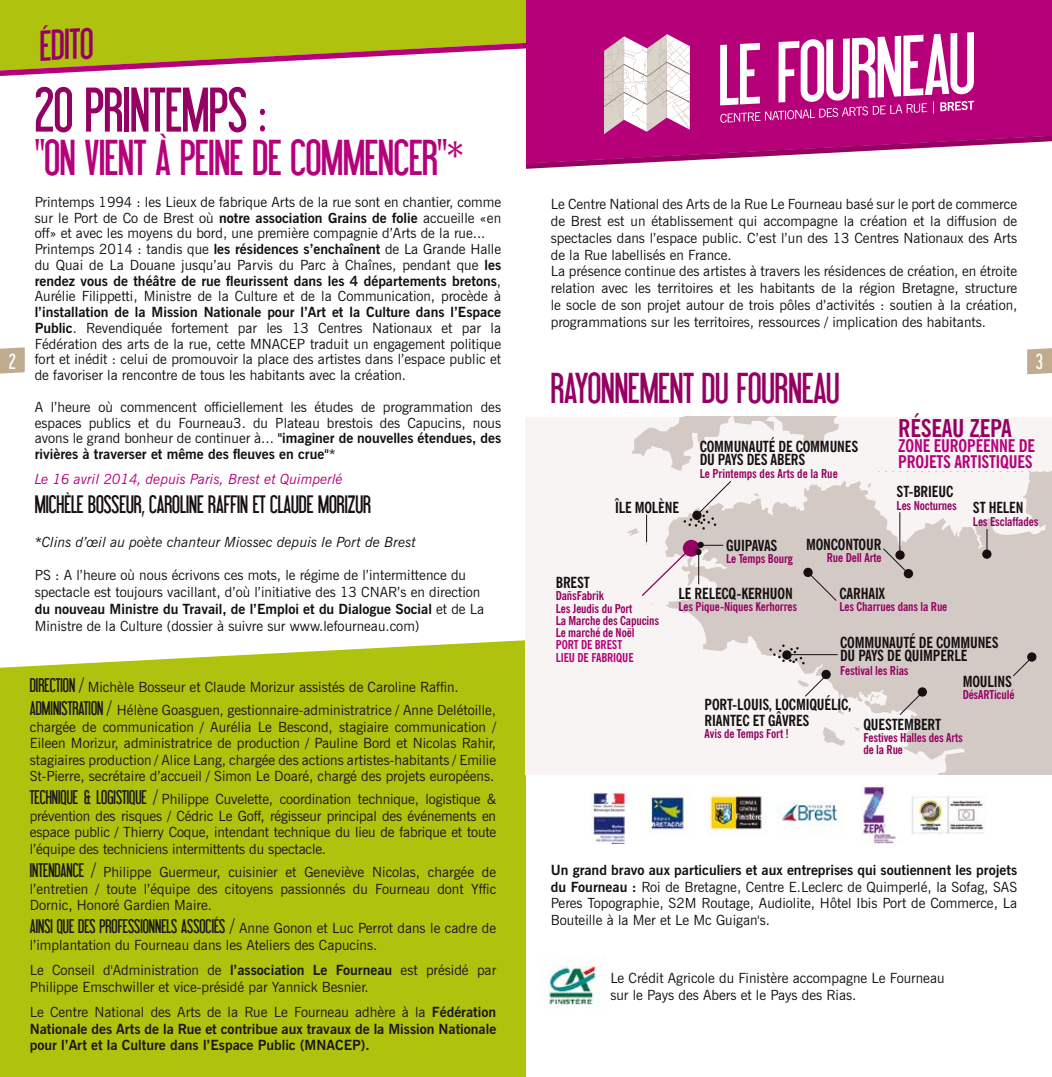
<style>
.page{position:relative;width:1052px;height:1077px;background:#fff}
.page>*{position:absolute;margin:0;border:0;box-sizing:border-box;transform-origin:0 0}
.t1{font:61.25px "Libel Suit";letter-spacing:-.005em;color:#950063}
.t2{font:49px "Libel Suit";color:#b6007a}
.t3{font:42px "Libel Suit";color:#950063}
.t4{font:24.5px "Libel Suit";color:#140f11}
.t5{font:700 condensed 24.5px "News Gothic BT";letter-spacing:-.01em;color:#950063}
.t6{font:21px "Libel Suit";color:#fff}
.t7{font:19.25px "Libel Suit";color:#1a171c}
.t8{font:700 condensed 17.5px/15.8px "News Gothic BT";letter-spacing:-.01em;color:#b6007a}
.t9{font:700 condensed 15.22px/13.7px "News Gothic BT";letter-spacing:-.01em;color:#140f11}
.t10{font:14px/16.8px "News Gothic BT";color:#140f11}
.t11{font:14px/16.6px "News Gothic BT";color:#1a171c}
.t12{font:700 14px/16.6px "News Gothic BT";color:#1a171c}
.t13{font:italic 14px "News Gothic BT";color:#140f11}
.t14{font:italic 14px "News Gothic BT";color:#b6007a}
.t15{font:700 condensed 12.25px/12.2px "News Gothic BT";letter-spacing:-.01em;color:#950063}
.t16{font:700 condensed 12.25px/12.2px "News Gothic BT";letter-spacing:-.01em;color:#b6007a}
.s1{font-weight:700}
.s2{font-family:"Libel Suit";font-size:19.25px}
.s3{font-family:"News Gothic BT";font-size:14px}
</style>
<div class="page">
<div style="left:0;top:640px;width:526px;height:436px;background:#aec20e"></div>
<img style="left:592px;top:784px;width:392px;height:59px">
<img style="left:548px;top:957px;width:53px;height:51px">
<div style="left:526px;top:417px;width:526px;height:357px;background:#f7f4f3"></div>
<svg style="left:666px;top:472px;width:386px;height:302px;fill:#d4cac5"></svg>
<svg style="left:632px;top:417px;width:420px;height:55px"></svg>
<svg style="left:821px;top:670px;width:10px;height:9px"></svg>
<div style="left:803px;top:567px;width:9px;height:10px;background:#140f11;border-radius:50%"></div>
<svg style="left:808px;top:572px;width:29px;height:30px"></svg>
<hr style="left:784px;top:654px;width:53px;height:1px;background:#140f11">
<svg style="left:797px;top:672px;width:32px;height:25px"></svg>
<div style="left:917px;top:687px;width:10px;height:9px;background:#140f11;border-radius:50%"></div>
<div style="left:903px;top:569px;width:10px;height:9px;background:#140f11;border-radius:50%"></div>
<div style="left:1027px;top:652px;width:9px;height:9px;background:#140f11;border-radius:50%"></div>
<svg style="left:627px;top:480px;width:105px;height:117px"></svg>
<svg style="left:769px;top:644px;width:35px;height:20px"></svg>
<svg style="left:898px;top:694px;width:22px;height:22px"></svg>
<hr style="left:899px;top:512px;width:1px;height:44px;background:#140f11">
<svg style="left:882px;top:547px;width:27px;height:27px"></svg>
<svg style="left:1012px;top:656px;width:20px;height:21px"></svg>
<svg style="left:986px;top:529px;width:1px;height:20px"></svg>
<div style="left:982px;top:549px;width:9px;height:10px;background:#140f11;border-radius:50%"></div>
<svg style="left:0;top:0;width:1052px;height:169px"></svg>
<svg style="left:0;top:347px;width:25px;height:26px"></svg>
<svg style="left:1027px;top:348px;width:25px;height:26px"></svg>
<h3 class="t3" style="left:38px;top:23px;width:55px;rotate:-3deg">ÉDITO</h3>
<h1 class="t1" style="left:35px;top:77px;width:233px">20 PRINTEMPS :</h1>
<h2 class="t2" style="left:35px;top:132px;width:430px">"ON VIENT À PEINE DE COMMENCER"*</h2>
<p class="t10" style="left:35px;top:194px;width:468px;line-height:15.8px">Printemps 1994 : les Lieux de fabrique Arts de la rue sont en chantier, comme sur le Port de Co de Brest où <span class="s1">notre association Grains de folie</span> accueille «en off» et avec les moyens du bord, une première compagnie d’Arts de la rue...<br>Printemps 2014 : tandis que <span class="s1">les résidences s’enchaînent</span> de La Grande Halle du Quai de La Douane jusqu’au Parvis du Parc à Chaînes, pendant que <span class="s1">les rendez vous de théâtre de rue fleurissent dans les 4 départements bretons</span>, Aurélie Filippetti, Ministre de la Culture et de la Communication, procède à</p>
<p class="t10" style="left:35px;top:304px;width:468px;line-height:15.8px;text-align:justify"><span class="s1">l’installation de la Mission Nationale pour l’Art et la Culture dans l’Espace Public</span>. Revendiquée fortement par les 13 Centres Nationaux et par la Fédération des arts de la rue, cette MNACEP traduit un engagement politique fort et inédit : celui de promouvoir la place des artistes dans l’espace public et de favoriser la rencontre de tous les habitants avec la création.</p>
<p class="t10" style="left:35px;top:399px;width:468px;line-height:15.8px;text-align:justify">A l’heure où commencent officiellement les études de programmation des espaces publics et du Fourneau3. du Plateau brestois des Capucins, nous avons le grand bonheur de continuer à... <span class="s1">"imaginer de nouvelles étendues, des rivières à traverser et même des fleuves en crue"</span>*</p>
<p class="t14" style="left:35px;top:470px;width:310px">Le 16 avril 2014, depuis Paris, Brest et Quimperlé</p>
<h3 class="t4" style="left:35px;top:491px;width:338px">MICHÈLE BOSSEUR, CAROLINE RAFFIN ET CLAUDE MORIZUR</h3>
<p class="t13" style="left:35px;top:533px;width:383px">*Clins d’œil au poète chanteur Miossec depuis le Port de Brest</p>
<p class="t10" style="left:35px;top:566px;width:451px">PS : A l’heure où nous écrivons ces mots, le régime de l’intermittence du spectacle est toujours vacillant, d’où l’initiative des 13 CNAR’s en direction <span class="s1">du nouveau Ministre du Travail, de l’Emploi et du Dialogue Social</span> et de La Ministre de la Culture (dossier à suivre sur www.lefourneau.com)</p>
<p class="t10" style="left:551px;top:196px;width:468px">Le Centre National des Arts de la Rue Le Fourneau basé sur le port de commerce de Brest est un établissement qui accompagne la création et la diffusion de spectacles dans l’espace public. C’est l’un des 13 Centres Nationaux des Arts de la Rue labellisés en France.<br>La présence continue des artistes à travers les résidences de création, en étroite relation avec les territoires et les habitants de la région Bretagne, structure le socle de son projet autour de trois pôles d’activités : soutien à la création, programmations sur les territoires, ressources / implication des habitants.</p>
<h3 class="t6" style="left:9px;top:350px;width:8px">2</h3>
<h3 class="t6" style="left:1036px;top:350px;width:8px">3</h3>
<h3 class="t3" style="left:551px;top:365px;width:290px">RAYONNEMENT DU FOURNEAU</h3>
<h3 class="t5" style="left:898px;top:413px;width:115px">RÉSEAU ZEPA</h3>
<p class="t8" style="left:898px;top:438px;width:138px">ZONE EUROPÉENNE DE<br>PROJETS ARTISTIQUES</p>
<p class="t9" style="left:699px;top:439px;width:160px">COMMUNAUTÉ DE COMMUNES<br>DU PAYS DES ABERS</p>
<p class="t15" style="left:699px;top:467px;width:140px">LE PRINTEMPS DES ARTS DE LA RUE</p>
<p class="t9" style="left:896px;top:485px;width:57px">ST-BRIEUC</p>
<p class="t15" style="left:896px;top:499px;width:62px">LES NOCTURNES</p>
<p class="t9" style="left:615px;top:500px;width:65px">ÎLE MOLÈNE</p>
<p class="t9" style="left:973px;top:501px;width:52px">ST HELEN</p>
<p class="t15" style="left:973px;top:515px;width:67px">LES ESCLAFFADES</p>
<p class="t9" style="left:806px;top:537px;width:77px">MONCONTOUR</p>
<p class="t15" style="left:827px;top:551px;width:56px">RUE DELL ARTE</p>
<p class="t9" style="left:726px;top:538px;width:53px">GUIPAVAS</p>
<p class="t15" style="left:726px;top:552px;width:68px">LE TEMPS BOURG</p>
<p class="t9" style="left:556px;top:575px;width:8px">BREST</p>
<p class="t15" style="left:556px;top:589px;width:105px">DAÑSFABRIK<br>LES JEUDIS DU PORT<br>LA MARCHE DES CAPUCINS<br>LE MARCHÉ DE NOËL</p>
<p class="t16" style="left:556px;top:638px;width:79px">PORT DE BREST<br>LIEU DE FABRIQUE</p>
<p class="t9" style="left:839px;top:586px;width:47px">CARHAIX</p>
<p class="t15" style="left:839px;top:600px;width:109px">LES CHARRUES DANS LA RUE</p>
<p class="t9" style="left:678px;top:586px;width:116px">LE RELECQ-KERHUON</p>
<p class="t15" style="left:678px;top:600px;width:120px">LES PIQUE-NIQUES KERHORRES</p>
<p class="t9" style="left:840px;top:635px;width:160px">COMMUNAUTÉ DE COMMUNES<br>DU PAYS DE QUIMPERLÉ</p>
<p class="t15" style="left:840px;top:664px;width:70px">FESTIVAL LES RIAS</p>
<p class="t9" style="left:962px;top:674px;width:51px">MOULINS</p>
<p class="t15" style="left:962px;top:688px;width:53px">DÉSARTICULÉ</p>
<p class="t11" style="left:30px;top:675px;width:468px;line-height:22.8px;text-indent:49px"><span class="s2">/</span> Michèle Bosseur et Claude Morizur assistés de Caroline Raffin.<br><span class="s2">ADMINISTRATION /</span> Hélène Goasguen, gestionnaire-administratrice / Anne Delétoille,</p>
<p class="t11" style="left:30px;top:718px;width:468px;text-align:justify">chargée de communication / Aurélia Le Bescond, stagiaire communication / Eileen Morizur, administratrice de production / Pauline Bord et Nicolas Rahir, stagiaires production / Alice Lang, chargée des actions artistes-habitants / Emilie St-Pierre, secrétaire d’accueil / Simon Le Doaré, chargé des projets européens.</p>
<p class="t11" style="left:30px;top:790px;width:468px;text-align:justify"><span class="s2">TECHNIQUE &amp; LOGISTIQUE /</span> Philippe Cuvelette, coordination technique, logistique &amp; prévention des risques / Cédric Le Goff, régisseur principal des événements en espace public / Thierry Coque, intendant technique du lieu de fabrique et toute l’équipe des techniciens intermittents du spectacle.</p>
<p class="t11" style="left:30px;top:863px;width:468px;text-align:justify"><span class="s2">INTENDANCE /</span> Philippe Guermeur, cuisinier et Geneviève Nicolas, chargée de l’entretien / toute l’équipe des citoyens passionnés du Fourneau dont Yffic Dornic, Honoré Gardien Maire.</p>
<h3 class="t7" style="left:30px;top:915px;width:468px">AINSI QUE DES PROFESSIONNELS ASSOCIÉS / <span class="s3">Anne Gonon et Luc Perrot dans le cadre de</span></h3>
<p class="t11" style="left:30px;top:931px;width:468px;line-height:25.4px">l’implantation du Fourneau dans les Ateliers des Capucins.<br>Le Conseil d'Administration de <span class="s1">l’association Le Fourneau</span> est présidé par</p>
<p class="t11" style="left:30px;top:973px;width:468px;line-height:25.4px">Philippe Emschwiller et vice-présidé par Yannick Besnier.<br>Le Centre National des Arts de la Rue Le Fourneau adhère à la <span class="s1">Fédération</span></p>
<p class="t12" style="left:30px;top:1020px;width:468px">Nationale des Arts de la Rue et contribue aux travaux de la Mission Nationale pour l’Art et la Culture dans l’Espace Public (MNACEP).</p>
<h3 class="t7" style="left:30px;top:675px;width:6px">DIRECTION</h3>
<p class="t9" style="left:704px;top:696px;width:148px;line-height:15.8px">PORT-LOUIS, LOCMIQUÉLIC,<br>RIANTEC ET GÂVRES</p>
<p class="t15" style="left:704px;top:727px;width:86px">AVIS DE TEMPS FORT !</p>
<p class="t9" style="left:863px;top:717px;width:79px">QUESTEMBERT</p>
<p class="t15" style="left:863px;top:731px;width:101px">FESTIVES HALLES DES ARTS<br>DE LA RUE</p>
<p class="t10" style="left:551px;top:861px;width:468px;text-align:justify"><span class="s1">Un grand bravo aux particuliers et aux entreprises qui soutiennent les projets du Fourneau :</span> Roi de Bretagne, Centre E.Leclerc de Quimperlé, la Sofag, SAS Peres Topographie, S2M Routage, Audiolite, Hôtel Ibis Port de Commerce, La Bouteille à la Mer et Le Mc Guigan's.</p>
<p class="t10" style="left:610px;top:969px;width:336px">Le Crédit Agricole du Finistère accompagne Le Fourneau sur le Pays des Abers et le Pays des Rias.</p>
</div>
